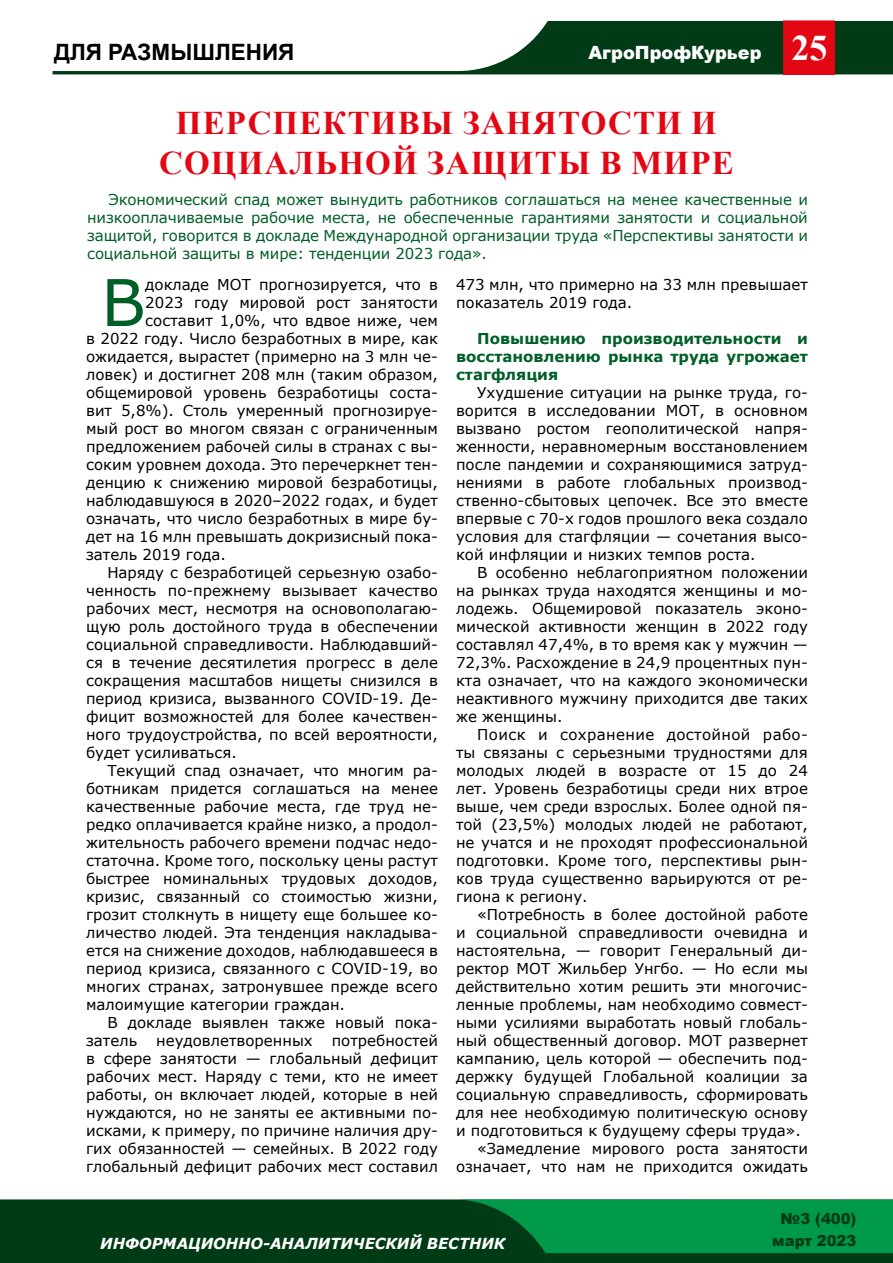
<style>
.page{position:relative;width:893px;height:1263px;background:#fff}
.page>*{position:absolute;margin:0;border:0;box-sizing:border-box;transform-origin:0 0}
.t1{font:64.5px "Verdana";color:#005f27}
.t2{font:700 36px "Times New Roman";color:#fff}
.t3{font:700 33px/39.6px "Times New Roman";letter-spacing:.035em;color:#e30613;text-align:center}
.t4{font:700 22.5px "Arial";color:#000}
.t5{font:900 18.15px "Arial";color:#fff}
.t6{font:italic 700 15.15px "Verdana";color:#fff}
.t7{font:900 15.15px/21.5px "Arial";color:#003b15;text-align:center}
.t8{font:15px/18px "Verdana";color:#000;text-align:justify}
.t9{font:15px/18px "Verdana";letter-spacing:-.01em;color:#005f27;text-align:justify}
.t10{font:700 15px/18px "Verdana";color:#005f27;text-align:justify}
</style>
<div class="page">
<svg style="left:53px;top:21px;width:840px;height:53px"></svg>
<div style="left:784px;top:21px;width:50px;height:53px;background:#e30613"></div>
<div style="left:783px;top:21px;width:52px;height:54px;border:1px solid #e30613"></div>
<div style="left:0;top:1199px;width:893px;height:64px;background:#003b15"></div>
<svg style="left:455px;top:1199px;width:438px;height:54px;background:#018b42"></svg>
<h3 class="t4" style="left:54px;top:36px;width:242px">ДЛЯ РАЗМЫШЛЕНИЯ</h3>
<h2 class="t2" style="left:791px;top:22px;width:37px">25</h2>
<p class="t5" style="left:588px;top:39px;width:175px">АгроПрофКурьер</p>
<h3 class="t3" style="left:159px;top:102px;width:576px">ПЕРСПЕКТИВЫ ЗАНЯТОСТИ И<br>СОЦИАЛЬНОЙ ЗАЩИТЫ В МИРЕ</h3>
<p class="t9" style="left:87px;top:190px;width:722px;text-indent:21px">Экономический спад может вынудить работников соглашаться на менее качественные и низкооплачиваемые рабочие места, не обеспеченные гарантиями занятости и социальной защитой, говорится в докладе Международной организации труда «Перспективы занятости и социальной защиты в мире: тенденции 2023 года».</p>
<h1 class="t1" style="left:101px;top:258px;width:46px">В</h1>
<p class="t8" style="left:145px;top:275px;width:294px">докладе МОТ прогнозируется, что в</p>
<p class="t8" style="left:456px;top:275px;width:353px">473 млн, что примерно на 33 млн превышает показатель 2019 года.</p>
<p class="t10" style="left:456px;top:329px;width:353px;text-indent:21px">Повышению производительности и восстановлению рынка труда угрожает стагфляция</p>
<p class="t8" style="left:456px;top:383px;width:353px;text-indent:21px">Ухудшение ситуации на рынке труда, го&shy;ворится в исследовании МОТ, в основном вызвано ростом геополитической напря&shy;женности, неравномерным восстановлением после пандемии и сохраняющимися затруд&shy;нениями в работе глобальных производ&shy;ственно-сбытовых цепочек. Все это вместе впервые с 70-х годов прошлого века создало условия для стагфляции — сочетания высо&shy;кой инфляции и низких темпов роста.</p>
<p class="t8" style="left:456px;top:563px;width:353px;text-indent:21px">В особенно неблагоприятном положении на рынках труда находятся женщины и мо&shy;лодежь. Общемировой показатель эконо&shy;мической активности женщин в 2022 году составлял 47,4%, в то время как у мужчин — 72,3%. Расхождение в 24,9 процентных пун&shy;кта означает, что на каждого экономически неактивного мужчину приходится две таких же женщины.</p>
<p class="t8" style="left:456px;top:725px;width:353px;text-indent:21px">Поиск и сохранение достойной рабо&shy;ты связаны с серьезными трудностями для молодых людей в возрасте от 15 до 24 лет. Уровень безработицы среди них втрое выше, чем среди взрослых. Более одной пя&shy;той (23,5%) молодых людей не работают, не учатся и не проходят профессиональной подготовки. Кроме того, перспективы рын&shy;ков труда существенно варьируются от ре&shy;гиона к региону.</p>
<p class="t8" style="left:477px;top:905px;width:332px">«Потребность в более достойной работе</p>
<p class="t8" style="left:456px;top:923px;width:353px">и социальной справедливости очевидна и</p>
<p class="t8" style="left:456px;top:941px;width:353px">настоятельна, — говорит Генеральный ди-</p>
<p class="t8" style="left:456px;top:959px;width:353px">ректор МОТ Жильбер Унгбо. — Но если мы</p>
<p class="t8" style="left:456px;top:977px;width:353px">действительно хотим решить эти многочис-</p>
<p class="t8" style="left:456px;top:995px;width:353px">ленные проблемы, нам необходимо совмест-</p>
<p class="t8" style="left:456px;top:1013px;width:353px">ными усилиями выработать новый глобаль-</p>
<p class="t8" style="left:456px;top:1031px;width:353px">ный общественный договор. МОТ развернет</p>
<p class="t8" style="left:456px;top:1049px;width:353px">кампанию, цель которой — обеспечить под-</p>
<p class="t8" style="left:456px;top:1067px;width:353px">держку будущей Глобальной коалиции за</p>
<p class="t8" style="left:456px;top:1085px;width:353px">социальную справедливость, сформировать</p>
<p class="t8" style="left:456px;top:1103px;width:353px">для нее необходимую политическую основу</p>
<p class="t8" style="left:456px;top:1121px;width:346px">и подготовиться к будущему сферы труда».</p>
<p class="t8" style="left:477px;top:1139px;width:332px">«Замедление мирового роста занятости</p>
<p class="t8" style="left:456px;top:1157px;width:353px">означает, что нам не приходится ожидать</p>
<p class="t8" style="left:145px;top:293px;width:294px">2023 году мировой рост занятости</p>
<p class="t8" style="left:145px;top:311px;width:294px">составит 1,0%, что вдвое ниже, чем</p>
<p class="t8" style="left:86px;top:329px;width:353px">в 2022 году. Число безработных в мире, как</p>
<p class="t8" style="left:86px;top:347px;width:353px">ожидается, вырастет (примерно на 3 млн че-</p>
<p class="t8" style="left:86px;top:365px;width:353px">ловек) и достигнет 208 млн (таким образом,</p>
<p class="t8" style="left:86px;top:383px;width:353px">общемировой уровень безработицы соста-</p>
<p class="t8" style="left:86px;top:401px;width:353px">вит 5,8%). Столь умеренный прогнозируе-</p>
<p class="t8" style="left:86px;top:419px;width:353px">мый рост во многом связан с ограниченным</p>
<p class="t8" style="left:86px;top:437px;width:353px">предложением рабочей силы в странах с вы-</p>
<p class="t8" style="left:86px;top:455px;width:353px">соким уровнем дохода. Это перечеркнет тен-</p>
<p class="t8" style="left:86px;top:473px;width:353px">денцию к снижению мировой безработицы,</p>
<p class="t8" style="left:86px;top:491px;width:353px">наблюдавшуюся в 2020–2022 годах, и будет</p>
<p class="t8" style="left:86px;top:509px;width:353px">означать, что число безработных в мире бу-</p>
<p class="t8" style="left:86px;top:527px;width:353px">дет на 16 млн превышать докризисный пока-</p>
<p class="t8" style="left:86px;top:545px;width:141px">затель 2019 года.</p>
<p class="t8" style="left:107px;top:563px;width:332px">Наряду с безработицей серьезную озабо-</p>
<p class="t8" style="left:86px;top:581px;width:353px">ченность по-прежнему вызывает качество</p>
<p class="t8" style="left:86px;top:599px;width:353px">рабочих мест, несмотря на основополагаю-</p>
<p class="t8" style="left:86px;top:617px;width:353px">щую роль достойного труда в обеспечении</p>
<p class="t8" style="left:86px;top:635px;width:353px">социальной справедливости. Наблюдавший-</p>
<p class="t8" style="left:86px;top:653px;width:353px">ся в течение десятилетия прогресс в деле</p>
<p class="t8" style="left:86px;top:671px;width:353px">сокращения масштабов нищеты снизился в</p>
<p class="t8" style="left:86px;top:689px;width:353px">период кризиса, вызванного COVID-19. Де-</p>
<p class="t8" style="left:86px;top:707px;width:353px">фицит возможностей для более качествен-</p>
<p class="t8" style="left:86px;top:725px;width:353px">ного трудоустройства, по всей вероятности,</p>
<p class="t8" style="left:86px;top:743px;width:152px">будет усиливаться.</p>
<p class="t8" style="left:107px;top:761px;width:332px">Текущий спад означает, что многим ра-</p>
<p class="t8" style="left:86px;top:779px;width:353px">ботникам придется соглашаться на менее</p>
<p class="t8" style="left:86px;top:797px;width:353px">качественные рабочие места, где труд не-</p>
<p class="t8" style="left:86px;top:815px;width:353px">редко оплачивается крайне низко, а продол-</p>
<p class="t8" style="left:86px;top:833px;width:353px">жительность рабочего времени подчас недо-</p>
<p class="t8" style="left:86px;top:851px;width:353px">статочна. Кроме того, поскольку цены растут</p>
<p class="t8" style="left:86px;top:869px;width:353px">быстрее номинальных трудовых доходов,</p>
<p class="t8" style="left:86px;top:887px;width:353px">кризис, связанный со стоимостью жизни,</p>
<p class="t8" style="left:86px;top:905px;width:353px">грозит столкнуть в нищету еще большее ко-</p>
<p class="t8" style="left:86px;top:923px;width:353px">личество людей. Эта тенденция накладыва-</p>
<p class="t8" style="left:86px;top:941px;width:353px">ется на снижение доходов, наблюдавшееся в</p>
<p class="t8" style="left:86px;top:959px;width:353px">период кризиса, связанного с COVID-19, во</p>
<p class="t8" style="left:86px;top:977px;width:353px">многих странах, затронувшее прежде всего</p>
<p class="t8" style="left:86px;top:995px;width:260px">малоимущие категории граждан.</p>
<p class="t8" style="left:107px;top:1013px;width:332px">В докладе выявлен также новый пока-</p>
<p class="t8" style="left:86px;top:1031px;width:53px">затель</p>
<p class="t8" style="left:156px;top:1031px;width:158px">неудовлетворенных</p>
<p class="t8" style="left:86px;top:1031px;width:353px;text-indent:246px">потребностей в сфере занятости — глобальный дефицит рабочих мест. Наряду с теми, кто не имеет работы, он включает людей, которые в ней нуждаются, но не заняты ее активными по&shy;исками, к примеру, по причине наличия дру&shy;гих обязанностей — семейных. В 2022 году глобальный дефицит рабочих мест составил</p>
<p class="t6" style="left:100px;top:1233px;width:407px">ИНФОРМАЦИОННО-АНАЛИТИЧЕСКИЙ ВЕСТНИК</p>
<p class="t7" style="left:772px;top:1208px;width:86px">№3 (400) март 2023</p>
</div>
